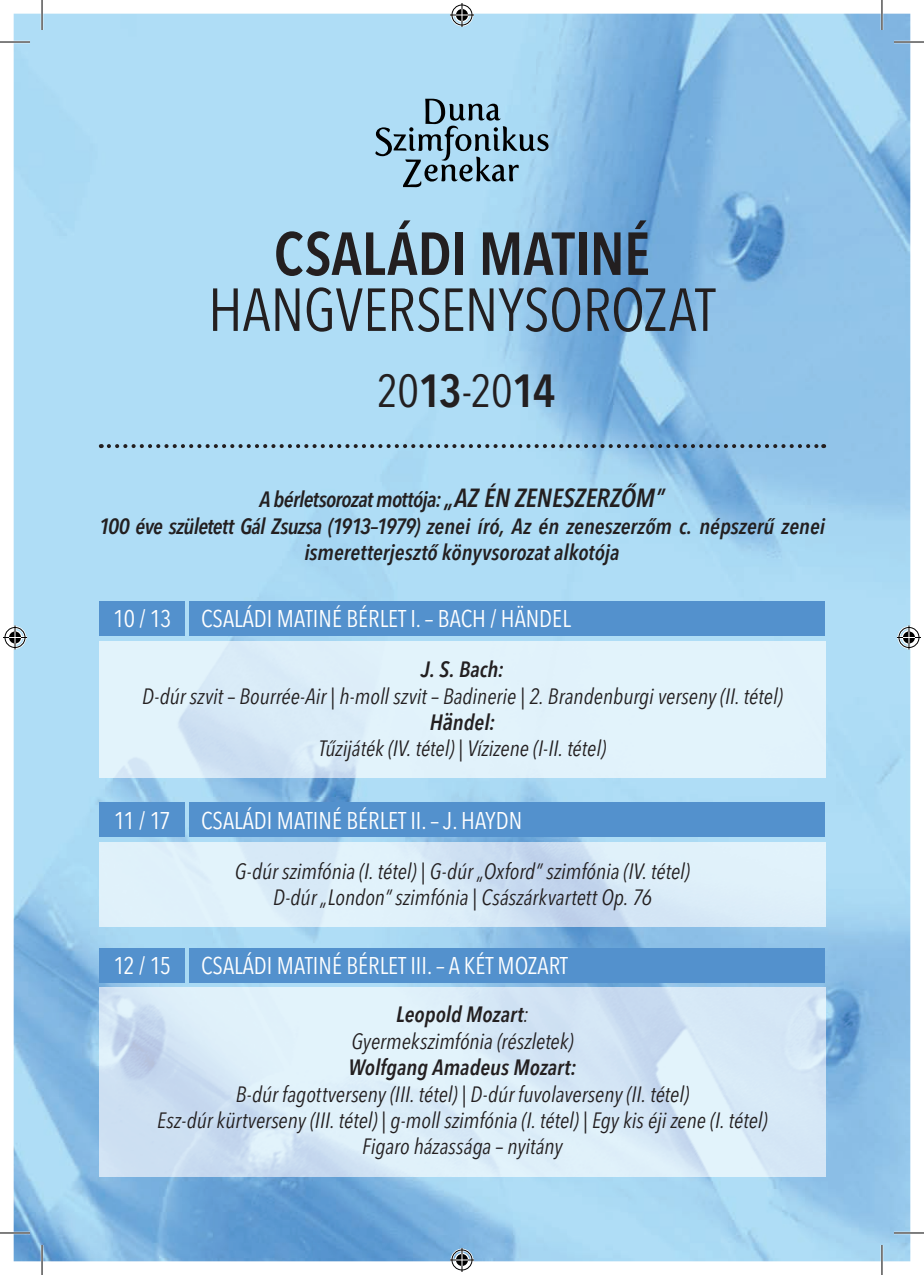
<style>
.page{position:relative;width:924px;height:1275px;background:#fff}
.page>*{position:absolute;margin:0;border:0;box-sizing:border-box;transform-origin:0 0}
.t1{font:condensed 60px "Avenir Next LT Pro";letter-spacing:-.01em;color:#231f20}
.t2{font:600 condensed 60px "Avenir Next LT Pro";color:#231f20}
.t3{font:condensed 46px "Avenir Next LT Pro";color:#231f20}
.t4{font:condensed 24px "Avenir Next LT Pro";color:#fff}
.t5{font:italic condensed 22px/26.4px "Avenir Next LT Pro";color:#231f20;text-align:center}
.t6{font:italic 600 condensed 22px/26.4px "Avenir Next LT Pro";color:#231f20;text-align:center}
.s1{font-weight:600}
.s2{font-size:26px}
.s3{font-weight:600;font-size:24px}
</style>
<div class="page">
<img style="left:14px;top:14px;width:895px;height:1247px">
<img style="left:100px;top:641px;width:724px;height:136px">
<img style="left:100px;top:842px;width:724px;height:84px">
<img style="left:100px;top:987px;width:724px;height:189px">
<svg style="left:109px;top:444px;width:714px;height:4px;background:#718da0"></svg>
<div style="left:100px;top:601px;width:85px;height:34px;background:#5391cd"></div>
<div style="left:100px;top:802px;width:85px;height:34px;background:#5391cd"></div>
<div style="left:100px;top:948px;width:85px;height:34px;background:#5391cd"></div>
<div style="left:190px;top:601px;width:634px;height:34px;background:#5391cd"></div>
<div style="left:190px;top:802px;width:634px;height:34px;background:#5391cd"></div>
<div style="left:190px;top:948px;width:634px;height:34px;background:#5391cd"></div>
<svg style="left:375px;top:99px;width:173px;height:88px;background:#8db3c7"></svg>
<hr style="left:0;top:41px;width:30px;height:2px;background:#fff">
<hr style="left:893px;top:41px;width:30px;height:2px;background:#fff">
<hr style="left:0;top:1231px;width:30px;height:3px;background:#fff">
<hr style="left:893px;top:1231px;width:30px;height:3px;background:#fff">
<hr style="left:41px;top:0;width:2px;height:30px;background:#fff">
<hr style="left:41px;top:1245px;width:2px;height:30px;background:#fff">
<hr style="left:880px;top:0;width:2px;height:30px;background:#fff">
<hr style="left:880px;top:1245px;width:2px;height:30px;background:#fff">
<hr style="left:0;top:42px;width:30px;height:1px;background:#000">
<hr style="left:893px;top:42px;width:30px;height:1px;background:#000">
<hr style="left:0;top:1232px;width:30px;height:1px;background:#000">
<hr style="left:893px;top:1232px;width:30px;height:1px;background:#000">
<hr style="left:42px;top:0;width:1px;height:30px;background:#000">
<hr style="left:42px;top:1245px;width:1px;height:30px;background:#000">
<hr style="left:881px;top:0;width:1px;height:30px;background:#000">
<hr style="left:881px;top:1245px;width:1px;height:30px;background:#000">
<svg style="left:450px;top:3px;width:24px;height:24px"></svg>
<svg style="left:450px;top:1248px;width:24px;height:24px"></svg>
<svg style="left:3px;top:625px;width:24px;height:24px"></svg>
<svg style="left:896px;top:625px;width:24px;height:24px"></svg>
<h1 class="t2" style="left:273px;top:217px;width:378px">CSALÁDI MATINÉ</h1>
<h1 class="t1" style="left:208px;top:274px;width:508px">HANGVERSENYSOROZAT</h1>
<h2 class="t3" style="left:376px;top:363px;width:180px">20<span class="s1">13</span>-20<span class="s1">14</span></h2>
<p class="t6" style="left:99px;top:486px;width:727px">A bérletsorozat mottója: <span class="s2">„AZ ÉN ZENESZERZŐM”<br></span>100 éve született Gál Zsuzsa (1913–1979) zenei író, Az én zeneszerzőm c. népszerű zenei ismeretterjesztő könyvsorozat alkotója</p>
<p class="t4" style="left:113px;top:604px;width:59px">10 / 13</p>
<p class="t4" style="left:201px;top:604px;width:371px">CSALÁDI MATINÉ BÉRLET I. – BACH / HÄNDEL</p>
<p class="t6" style="left:421px;top:656px;width:84px">J. S. Bach:</p>
<p class="t5" style="left:142px;top:682px;width:642px">D-dúr szvit – Bourrée-Air | h-moll szvit – Badinerie | 2. Brandenburgi verseny (II. tétel)<br><span class="s1">H</span><span class="s3">ä</span><span class="s1">ndel:<br></span>Tűzijáték (IV. tétel) | Vízizene (I-II. tétel)</p>
<p class="t4" style="left:114px;top:806px;width:58px">11 / 17</p>
<p class="t4" style="left:114px;top:951px;width:59px">12 / 15</p>
<p class="t4" style="left:201px;top:806px;width:322px">CSALÁDI MATINÉ BÉRLET II. – J. HAYDN</p>
<p class="t5" style="left:235px;top:857px;width:457px">G-dúr szimfónia (I. tétel) | G-dúr „Oxford” szimfónia (IV. tétel)<br>D-dúr „London” szimfónia | Császárkvartett Op. 76</p>
<p class="t4" style="left:201px;top:951px;width:368px">CSALÁDI MATINÉ BÉRLET III. – A KÉT MOZART</p>
<p class="t5" style="left:351px;top:1001px;width:224px"><span class="s1">Leopold Mozart</span>:<br>Gyermekszimfónia (részletek)</p>
<p class="t6" style="left:348px;top:1054px;width:229px">Wolfgang Amadeus Mozart:</p>
<p class="t5" style="left:157px;top:1080px;width:612px">B-dúr fagottverseny (III. tétel) | D-dúr fuvolaverseny (II. tétel)<br>Esz-dúr kürtverseny (III. tétel) | g-moll szimfónia (I. tétel) | Egy kis éji zene (I. tétel)<br>Figaro házassága – nyitány</p>
</div>
